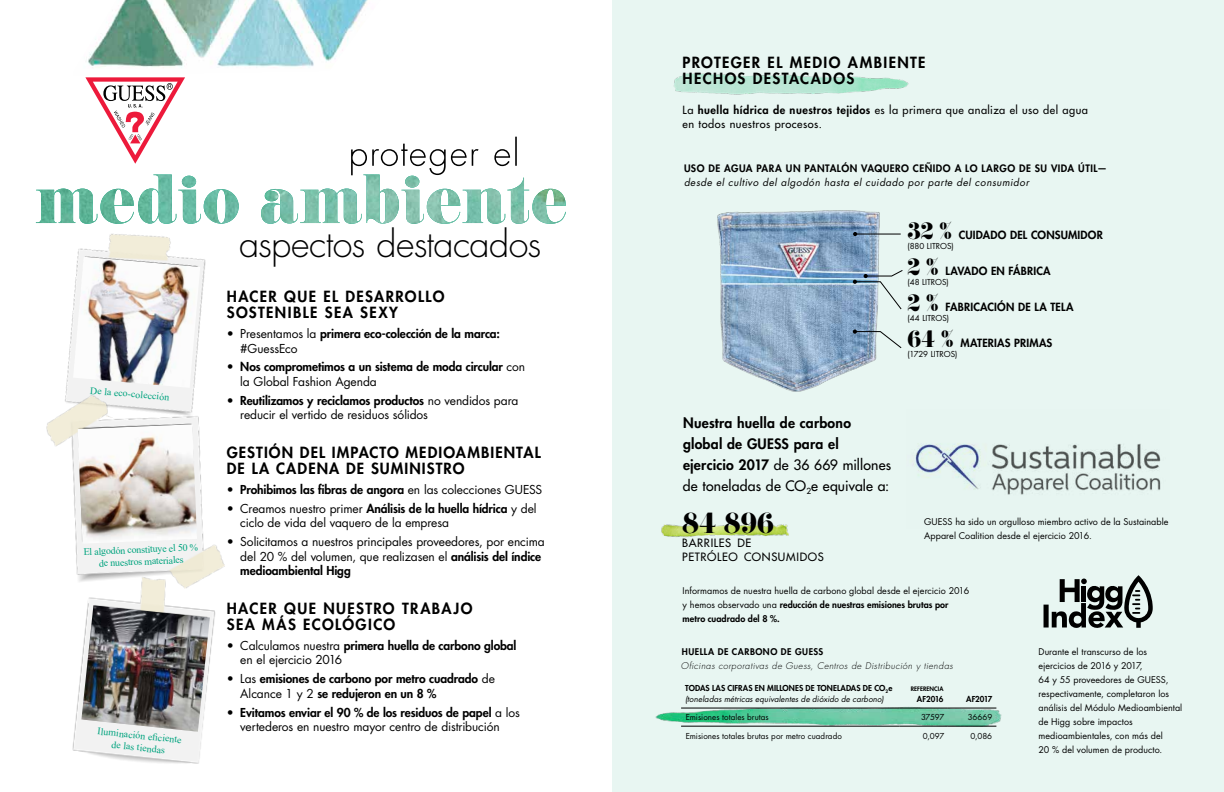
<style>
.page{position:relative;width:1224px;height:792px;background:#fff}
.page>*{position:absolute;margin:0;border:0;box-sizing:border-box;transform-origin:0 0}
.t1{font:300 36px "Futura Std";letter-spacing:-.015em;color:#000}
.t2{font:27px "Spiffily NF";color:#000}
.t3{font:800 15px/16px "Futura Std";letter-spacing:.09em;color:#000}
.t4{font:800 14px/21px "Futura Std";letter-spacing:.02em;color:#000}
.t5{font:800 12.2px "Futura Std";letter-spacing:.06em;color:#000}
.t6{font:12px/14.4px "Futura Std";letter-spacing:-.005em;color:#000}
.t7{font:800 12px/14.4px "Futura Std";letter-spacing:-.005em;color:#000}
.t8{font:500 11.2px/14px "Futura Std";letter-spacing:.055em;color:#000}
.t9{font:500 11px/14px "Futura Std";letter-spacing:.045em;color:#000}
.t10{font:800 11px "Futura Std";letter-spacing:.02em;color:#000}
.t11{font:10px/12px "Times New Roman";color:#00a37e;text-align:center}
.t12{font:italic 10px "Futura Std";letter-spacing:.05em;color:#000}
.t13{font:800 10px "Futura Std";letter-spacing:.05em;color:#000}
.t14{font:9px/14px "Futura Std";letter-spacing:.005em;color:#000}
.t15{font:italic 300 9px "Futura Std";letter-spacing:.05em;color:#000}
.t16{font:800 9px "Futura Std";letter-spacing:.055em;color:#000}
.t17{font:8px "Futura Std";letter-spacing:.01em;color:#000}
.t18{font:italic 8px/11px "Futura Std";letter-spacing:.01em;color:#000}
.t19{font:800 8px "Futura Std";letter-spacing:-.015em;color:#000}
.t20{font:7.8px "Futura Std";letter-spacing:.06em;color:#000}
.t21{font:800 6px "Futura Std";letter-spacing:.015em;color:#000}
.s1{font-weight:800}
.s2{font-family:"Spiffily NF";font-weight:400;font-size:22.2px}
.s3{font-family:"Spiffily NF";font-weight:400;font-size:22px}
.s4{font-weight:400}
.s5{font-weight:500}
.s6{font-weight:800;font-style:normal}
</style>
<div class="page">
<div style="left:612px;top:0;width:612px;height:792px;background:#e8f6f2"></div>
<img style="left:674px;top:73px;width:235px;height:22px">
<img style="left:717px;top:210px;width:165px;height:182px">
<hr style="left:855px;top:234px;width:46px;height:1px;background:#000">
<svg style="left:853px;top:232px;width:4px;height:4px"></svg>
<svg style="left:853px;top:270px;width:50px;height:40px"></svg>
<svg style="left:853px;top:330px;width:49px;height:19px"></svg>
<svg style="left:1044px;top:575px;width:109px;height:53px"></svg>
<img style="left:655px;top:707px;width:347px;height:20px">
<hr style="left:681px;top:708px;width:218px;height:1px;background:#000">
<hr style="left:899px;top:708px;width:49px;height:1px;background:#000">
<hr style="left:948px;top:708px;width:48px;height:1px;background:#000">
<hr style="left:681px;top:726px;width:218px;height:1px;background:#000">
<hr style="left:899px;top:726px;width:49px;height:1px;background:#000">
<hr style="left:948px;top:726px;width:48px;height:1px;background:#000">
<img style="left:35px;top:222px;width:171px;height:170px">
<img style="left:73px;top:257px;width:127px;height:131px">
<img style="left:88px;top:0;width:280px;height:68px">
<img style="left:72px;top:598px;width:144px;height:166px">
<img style="left:81px;top:605px;width:129px;height:127px">
<img style="left:46px;top:392px;width:179px;height:206px">
<img style="left:78px;top:424px;width:119px;height:120px">
<img style="left:912px;top:443px;width:249px;height:52px">
<svg style="left:36px;top:77px;width:530px;height:147px"></svg>
<img style="left:661px;top:524px;width:128px;height:14px">
<p class="t11" style="left:91px;top:384px;width:81px;rotate:5deg">De la eco-colección</p>
<p class="t11" style="left:83px;top:545px;width:116px;rotate:-2deg">El algodón constituye el 50 % de nuestros materiales</p>
<p class="t11" style="left:98px;top:725px;width:86px;rotate:6deg">Iluminación efi ciente de las tiendas</p>
<p class="t3" style="left:683px;top:54px;width:244px">PROTEGER EL MEDIO AMBIENTE<br>HECHOS DESTACADOS</p>
<p class="t9" style="left:683px;top:103px;width:407px">La <span class="s1">huella hídrica de nuestros tejidos</span> es la primera que analiza el uso del agua en todos nuestros procesos.</p>
<p class="t13" style="left:684px;top:162px;width:425px">USO DE AGUA PARA UN PANTALÓN VAQUERO CEÑIDO A LO LARGO DE SU VIDA ÚTIL—</p>
<p class="t12" style="left:684px;top:176px;width:347px">desde el cultivo del algodón hasta el cuidado por parte del consumidor</p>
<p class="t5" style="left:934px;top:227px;width:125px"><span class="s2">%</span> CONSUMER CARE</p>
<p class="t20" style="left:908px;top:241px;width:49px">(880 LITERS)</p>
<p class="t5" style="left:920px;top:264px;width:135px"><span class="s2">%</span> FACTORY LAUNDRY</p>
<p class="t20" style="left:908px;top:278px;width:44px">(48 LITERS)</p>
<p class="t5" style="left:908px;top:302px;width:187px"><span class="s2">2%</span> FABRIC MANUFACTURING</p>
<p class="t20" style="left:908px;top:316px;width:44px">(44 LITERS)</p>
<p class="t5" style="left:908px;top:340px;width:145px"><span class="s2">64%</span> RAW MATERIALS</p>
<p class="t20" style="left:908px;top:354px;width:54px">(1729 LITERS)</p>
<h1 class="t1" style="left:239px;top:222px;width:304px">aspectos destacados</h1>
<p class="t10" style="left:908px;top:228px;width:197px"><span class="s3">32 %</span> CUIDADO DEL CONSUMIDOR</p>
<p class="t17" style="left:908px;top:241px;width:48px">(880 LITROS)</p>
<p class="t10" style="left:908px;top:264px;width:145px"><span class="s3">2 %</span> LAVADO EN FÁBRICA</p>
<p class="t17" style="left:908px;top:277px;width:43px">(48 LITROS)</p>
<p class="t10" style="left:908px;top:300px;width:167px"><span class="s3">2 %</span> FABRICACIÓN DE LA TELA</p>
<p class="t17" style="left:908px;top:313px;width:43px">(44 LITROS)</p>
<p class="t10" style="left:908px;top:336px;width:146px"><span class="s3">64 %</span> MATERIAS PRIMAS</p>
<p class="t17" style="left:908px;top:349px;width:51px">(1729 LITROS)</p>
<p class="t3" style="left:227px;top:288px;width:219px">HACER QUE EL DESARROLLO<br>SOSTENIBLE SEA SEXY</p>
<p class="t7" style="left:240px;top:327px;width:261px;text-indent:-14px"><span class="s4">• Presentamos la</span> primera eco-colección de la marca: <span class="s4">#GuessEco</span></p>
<p class="t7" style="left:240px;top:360px;width:286px;text-indent:-14px">• Nos comprometimos a un sistema de moda circular <span class="s4">con la Global Fashion Agenda</span></p>
<p class="t6" style="left:240px;top:393px;width:280px;text-indent:-14px"><span class="s1">• Reutilizamos y reciclamos productos</span> no vendidos para reducir el vertido de residuos sólidos</p>
<p class="t3" style="left:227px;top:444px;width:315px">GESTIÓN DEL IMPACTO MEDIOAMBIENTAL<br>DE LA CADENA DE SUMINISTRO</p>
<p class="t7" style="left:227px;top:482px;width:317px">• Prohibimos las fibras de angora <span class="s4">en las colecciones GUESS</span></p>
<p class="t6" style="left:240px;top:502px;width:298px;text-indent:-14px">• Creamos nuestro primer <span class="s1">Análisis de la huella hídrica</span> y del ciclo de vida del vaquero de la empresa</p>
<p class="t6" style="left:240px;top:535px;width:306px;text-indent:-14px">• Solicitamos a nuestros principales proveedores, por encima del 20 % del volumen, que realizasen el <span class="s1">análisis del índice medioambiental Higg</span></p>
<p class="t3" style="left:227px;top:600px;width:247px">HACER QUE NUESTRO TRABAJO<br>SEA MÁS ECOLÓGICO</p>
<p class="t6" style="left:240px;top:639px;width:278px;text-indent:-14px">• Calculamos nuestra <span class="s1">primera huella de carbono global </span>en el ejercicio 2016</p>
<p class="t7" style="left:240px;top:672px;width:256px;text-indent:-14px"><span class="s4">• Las</span> emisiones de carbono por metro cuadrado <span class="s4">de<br>Alcance 1 y 2</span> se redujeron en un 8 %</p>
<p class="t6" style="left:227px;top:705px;width:295px;text-align:center"><span class="s1">• Evitamos enviar el 90 % de los residuos de papel</span> a los vertederos en nuestro mayor centro de distribución</p>
<p class="t4" style="left:683px;top:412px;width:210px">Nuestra huella de carbono global de GUESS para el ejercicio 2017 <span class="s5">de 36 669 millones de toneladas de CO</span><sub>2</sub><span class="s5">e equivale a:</span></p>
<h2 class="t2" style="left:682px;top:507px;width:93px">84 896</h2>
<p class="t8" style="left:682px;top:536px;width:143px">BARRILES DE<br>PETRÓLEO CONSUMIDOS</p>
<p class="t14" style="left:683px;top:584px;width:288px">Informamos de nuestra huella de carbono global desde el ejercicio 2016 y hemos observado una <span class="s1">reducción de nuestras emisiones brutas por metro cuadrado del 8 %.</span></p>
<p class="t14" style="left:924px;top:515px;width:246px">GUESS ha sido un orgulloso miembro activo de la Sustainable<br>Apparel Coalition desde el ejercicio 2016.</p>
<p class="t14" style="left:1038px;top:645px;width:145px">Durante el transcurso de los ejercicios de 2016 y 2017,<br>64 y 55 proveedores de GUESS, respectivamente, completaron los análisis del Módulo Medioambiental de Higg sobre impactos medioambientales, con más del<br>20 % del volumen de producto.</p>
<p class="t16" style="left:682px;top:646px;width:143px">HUELLA DE CARBONO DE GUESS</p>
<p class="t15" style="left:681px;top:660px;width:273px">Oficinas corporativas de Guess, Centros de Distribución y tiendas</p>
<p class="t18" style="left:685px;top:683px;width:209px"><span class="s6">TODAS LAS CIFRAS EN MILLONES DE TONELADAS DE CO</span><sub>2</sub><span class="s6">e </span>(toneladas métricas equivalentes de dióxido de carbono)</p>
<p class="t21" style="left:911px;top:685px;width:34px">REFERENCIA</p>
<p class="t19" style="left:917px;top:694px;width:28px">AF2016</p>
<p class="t19" style="left:966px;top:694px;width:28px">AF2017</p>
<p class="t17" style="left:686px;top:712px;width:85px">Emisiones totales brutas</p>
<p class="t17" style="left:921px;top:712px;width:25px">37597</p>
<p class="t17" style="left:968px;top:712px;width:26px">36669</p>
<p class="t17" style="left:686px;top:730px;width:158px">Emisiones totales brutas por metro cuadrado</p>
<p class="t17" style="left:923px;top:730px;width:23px">0,097</p>
<p class="t17" style="left:971px;top:730px;width:23px">0,086</p>
</div>
